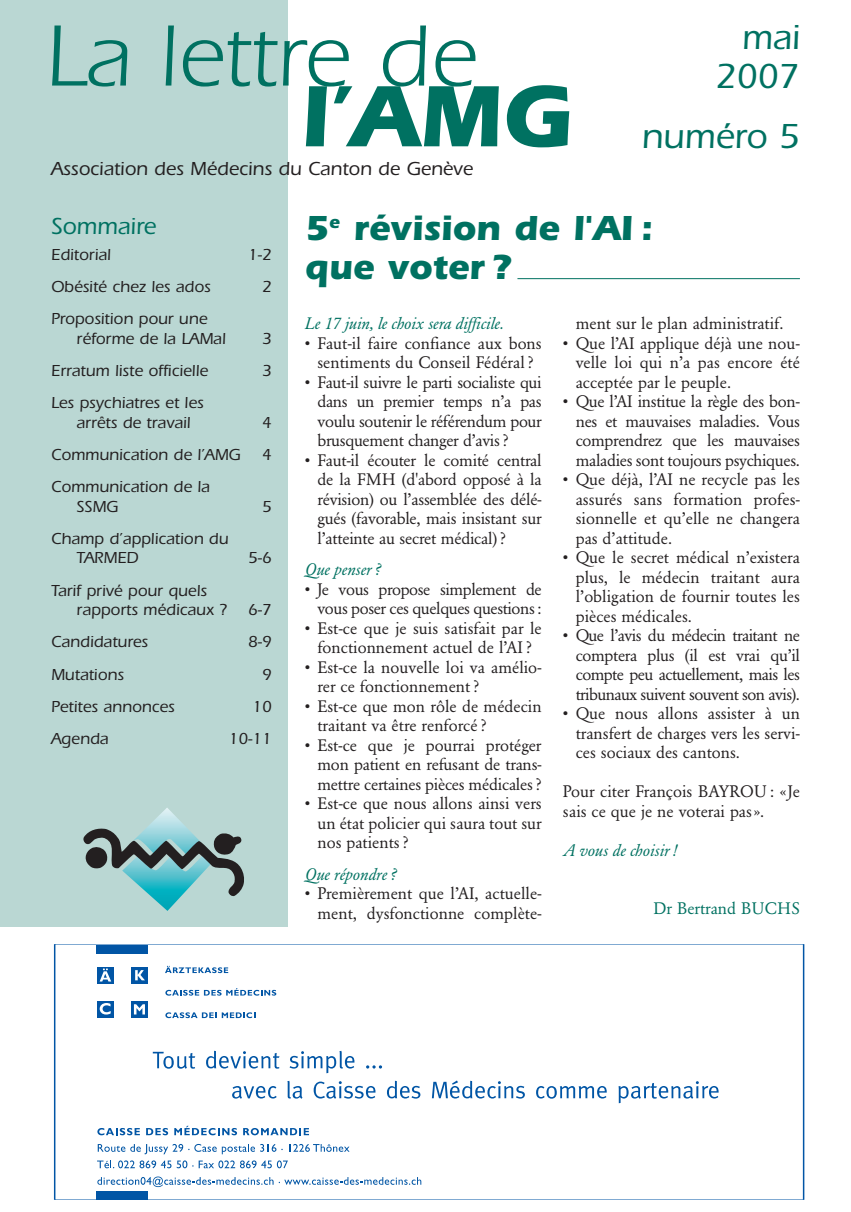
<style>
.page{position:relative;width:851px;height:1212px;background:#fff}
.page>*{position:absolute;margin:0;border:0;box-sizing:border-box;transform-origin:0 0}
.t1{font:90px "Itc Eras";color:#007161}
.t2{font:700 90px "Itc Eras";color:#007161}
.t3{font:700 36px/39px "Itc Eras";color:#007161}
.t4{font:500 36px/39px "Itc Eras";color:#007161;text-align:right}
.t5{font:500 24px "Itc Eras";color:#007161}
.t6{font:500 19.5px "Itc Eras";color:#231f20}
.t7{font:16.5px/19.5px "Garamond BE";color:#231f20;text-align:justify}
.t8{font:500 16.5px/19.5px "Itc Eras";color:#231f20}
.t9{font:italic 16.5px "Garamond BE";color:#007161}
.t10{font:16.5px/19.5px "Garamond BE";letter-spacing:-.025em;color:#231f20;text-align:right}
.t11{font:16.5px "Garamond BE";color:#007161}
</style>
<div class="page">
<div style="left:97px;top:945px;width:51px;height:8px;background:#0155a5"></div>
<div style="left:97px;top:1191px;width:51px;height:9px;background:#0155a5"></div>
<div style="left:97px;top:966px;width:17px;height:17px;background:#0155a5"></div>
<div style="left:131px;top:966px;width:17px;height:17px;background:#0155a5"></div>
<div style="left:97px;top:1000px;width:17px;height:17px;background:#0155a5"></div>
<div style="left:131px;top:1000px;width:17px;height:17px;background:#0155a5"></div>
<svg style="left:100px;top:968px;width:11px;height:13px"></svg>
<svg style="left:135px;top:970px;width:10px;height:10px"></svg>
<svg style="left:100px;top:1003px;width:11px;height:11px"></svg>
<svg style="left:134px;top:1004px;width:11px;height:10px"></svg>
<svg style="left:165px;top:966px;width:63px;height:7px"></svg>
<svg style="left:165px;top:988px;width:111px;height:7px"></svg>
<svg style="left:165px;top:1012px;width:90px;height:6px"></svg>
<svg style="left:153px;top:1052px;width:42px;height:17px"></svg>
<svg style="left:206px;top:1051px;width:73px;height:18px"></svg>
<svg style="left:289px;top:1051px;width:65px;height:22px"></svg>
<svg style="left:366px;top:1065px;width:16px;height:3px"></svg>
<svg style="left:232px;top:1086px;width:45px;height:13px"></svg>
<svg style="left:287px;top:1081px;width:15px;height:18px"></svg>
<svg style="left:313px;top:1081px;width:62px;height:18px"></svg>
<svg style="left:387px;top:1081px;width:33px;height:17px"></svg>
<svg style="left:432px;top:1080px;width:93px;height:18px"></svg>
<svg style="left:536px;top:1086px;width:70px;height:13px"></svg>
<svg style="left:618px;top:1081px;width:100px;height:22px"></svg>
<svg style="left:97px;top:1128px;width:43px;height:7px"></svg>
<svg style="left:146px;top:1128px;width:22px;height:7px"></svg>
<svg style="left:174px;top:1126px;width:63px;height:9px"></svg>
<svg style="left:243px;top:1128px;width:66px;height:7px"></svg>
<svg style="left:98px;top:1144px;width:185px;height:10px"></svg>
<svg style="left:289px;top:1144px;width:60px;height:8px"></svg>
<svg style="left:97px;top:1160px;width:74px;height:8px"></svg>
<svg style="left:177px;top:1160px;width:16px;height:8px"></svg>
<svg style="left:199px;top:1160px;width:89px;height:8px"></svg>
<svg style="left:97px;top:1176px;width:176px;height:11px"></svg>
<svg style="left:279px;top:1177px;width:142px;height:8px"></svg>
<div style="left:0;top:0;width:288px;height:927px;background:#bad7d3"></div>
<hr style="left:517px;top:278px;width:282px;height:1px;background:#007161">
<svg style="left:83px;top:808px;width:161px;height:103px"></svg>
<h1 class="t1" style="left:45px;top:26px;width:433px">La lettre de</h1>
<h1 class="t2" style="left:300px;top:85px;width:273px">l’AMG</h1>
<p class="t6" style="left:51px;top:162px;width:423px">Association des Médecins du Canton de Genève</p>
<h2 class="t4" style="left:715px;top:22px;width:86px">mai<br>2007</h2>
<h2 class="t4" style="left:641px;top:120px;width:160px">numéro 5</h2>
<h3 class="t5" style="left:51px;top:218px;width:107px">Sommaire</h3>
<p class="t8" style="left:51px;top:246px;width:61px">Editorial</p>
<p class="t8" style="left:248px;top:246px;width:25px">1-2</p>
<p class="t8" style="left:51px;top:278px;width:161px">Obésité chez les ados</p>
<p class="t8" style="left:262px;top:278px;width:11px">2</p>
<p class="t8" style="left:77px;top:311px;width:151px;text-indent:-26px">Proposition pour une réforme de la LAMal</p>
<p class="t8" style="left:262px;top:330px;width:11px">3</p>
<p class="t8" style="left:51px;top:362px;width:159px">Erratum liste officielle</p>
<p class="t8" style="left:262px;top:362px;width:11px">3</p>
<p class="t8" style="left:77px;top:395px;width:128px;text-indent:-26px">Les psychiatres et les arrêts de travail</p>
<p class="t8" style="left:262px;top:414px;width:11px">4</p>
<p class="t8" style="left:51px;top:446px;width:191px">Communication de l’AMG</p>
<p class="t8" style="left:262px;top:446px;width:11px">4</p>
<p class="t8" style="left:77px;top:479px;width:135px;text-indent:-26px">Communication de la<br>SSMG</p>
<p class="t8" style="left:262px;top:498px;width:11px">5</p>
<p class="t8" style="left:77px;top:530px;width:153px;text-indent:-26px">Champ d’application du<br>TARMED</p>
<p class="t8" style="left:77px;top:582px;width:152px;text-indent:-26px">Tarif privé pour quels rapports médicaux ?</p>
<p class="t8" style="left:248px;top:550px;width:25px">5-6</p>
<p class="t8" style="left:248px;top:602px;width:25px">6-7</p>
<p class="t8" style="left:51px;top:634px;width:98px">Candidatures</p>
<p class="t8" style="left:248px;top:634px;width:25px">8-9</p>
<p class="t8" style="left:51px;top:666px;width:74px">Mutations</p>
<p class="t8" style="left:262px;top:666px;width:11px">9</p>
<p class="t8" style="left:51px;top:698px;width:125px">Petites annonces</p>
<p class="t8" style="left:252px;top:698px;width:21px">10</p>
<p class="t8" style="left:51px;top:731px;width:59px">Agenda</p>
<p class="t8" style="left:229px;top:731px;width:44px">10-11</p>
<h2 class="t3" style="left:304px;top:212px;width:349px">5<sup>e</sup> révision de l'AI : que voter ?</h2>
<p class="t9" style="left:304px;top:317px;width:201px">Le 17 juin, le choix sera difficile.</p>
<p class="t7" style="left:304px;top:335px;width:238px;text-align:center">• Faut-il faire confiance aux bons sentiments du Conseil Fédéral ?</p>
<p class="t7" style="left:317px;top:374px;width:226px;text-indent:-13px">• Faut-il suivre le parti socialiste qui dans un premier temps n’a pas voulu soutenir le référendum pour brusquement changer d’avis?</p>
<p class="t7" style="left:317px;top:452px;width:226px;text-indent:-13px">• Faut-il écouter le comité central de la FMH (d'abord opposé à la révision) ou l’assemblée des délé&shy;gués (favorable, mais insistant sur l’atteinte au secret médical)?</p>
<p class="t9" style="left:304px;top:563px;width:78px">Que penser ?</p>
<p class="t10" style="left:304px;top:581px;width:238px">• Je vous propose simplement de vous poser ces quelques questions:</p>
<p class="t7" style="left:304px;top:620px;width:238px;text-align:center">• Est-ce que je suis satisfait par le fonctionnement actuel de l’AI?</p>
<p class="t7" style="left:317px;top:659px;width:226px;text-indent:-13px">• Est-ce la nouvelle loi va amélio&shy;rer ce fonctionnement ?</p>
<p class="t7" style="left:317px;top:698px;width:226px;text-indent:-13px">• Est-ce que mon rôle de médecin traitant va être renforcé ?</p>
<p class="t7" style="left:317px;top:737px;width:226px;text-indent:-13px">• Est-ce que je pourrai protéger mon patient en refusant de trans&shy;mettre certaines pièces médicales?</p>
<p class="t7" style="left:317px;top:795px;width:226px;text-indent:-13px">• Est-ce que nous allons ainsi vers un état policier qui saura tout sur nos patients?</p>
<p class="t9" style="left:304px;top:868px;width:93px">Que répondre ?</p>
<p class="t7" style="left:304px;top:885px;width:238px;text-align:right">• Premièrement que l’AI, actuelle&shy;ment, dysfonctionne complète-</p>
<p class="t7" style="left:575px;top:315px;width:209px">ment sur le plan administratif.</p>
<p class="t7" style="left:575px;top:335px;width:226px;text-indent:-13px">• Que l’AI applique déjà une nou&shy;velle loi qui n’a pas encore été acceptée par le peuple.</p>
<p class="t7" style="left:575px;top:393px;width:226px;text-indent:-13px">• Que l’AI institue la règle des bon&shy;nes et mauvaises maladies. Vous comprendrez que les mauvaises maladies sont toujours psychiques.</p>
<p class="t7" style="left:575px;top:471px;width:226px;text-indent:-13px">• Que déjà, l’AI ne recycle pas les assurés sans formation profes&shy;sionnelle et qu’elle ne changera pas d’attitude.</p>
<p class="t7" style="left:575px;top:549px;width:226px;text-indent:-13px">• Que le secret médical n’existera plus, le médecin traitant aura l’obligation de fournir toutes les pièces médicales.</p>
<p class="t7" style="left:575px;top:627px;width:226px;text-indent:-13px">• Que l’avis du médecin traitant ne comptera plus (il est vrai qu’il compte peu actuellement, mais les tribunaux suivent souvent son avis).</p>
<p class="t7" style="left:575px;top:705px;width:226px;text-indent:-13px">• Que nous allons assister à un transfert de charges vers les servi&shy;ces sociaux des cantons.</p>
<p class="t7" style="left:563px;top:783px;width:238px">Pour citer François BAYROU : «Je sais ce que je ne voterai pas».</p>
<p class="t9" style="left:563px;top:844px;width:115px">A vous de choisir !</p>
<p class="t11" style="left:653px;top:902px;width:148px">Dr Bertrand BUCHS</p>
</div>
